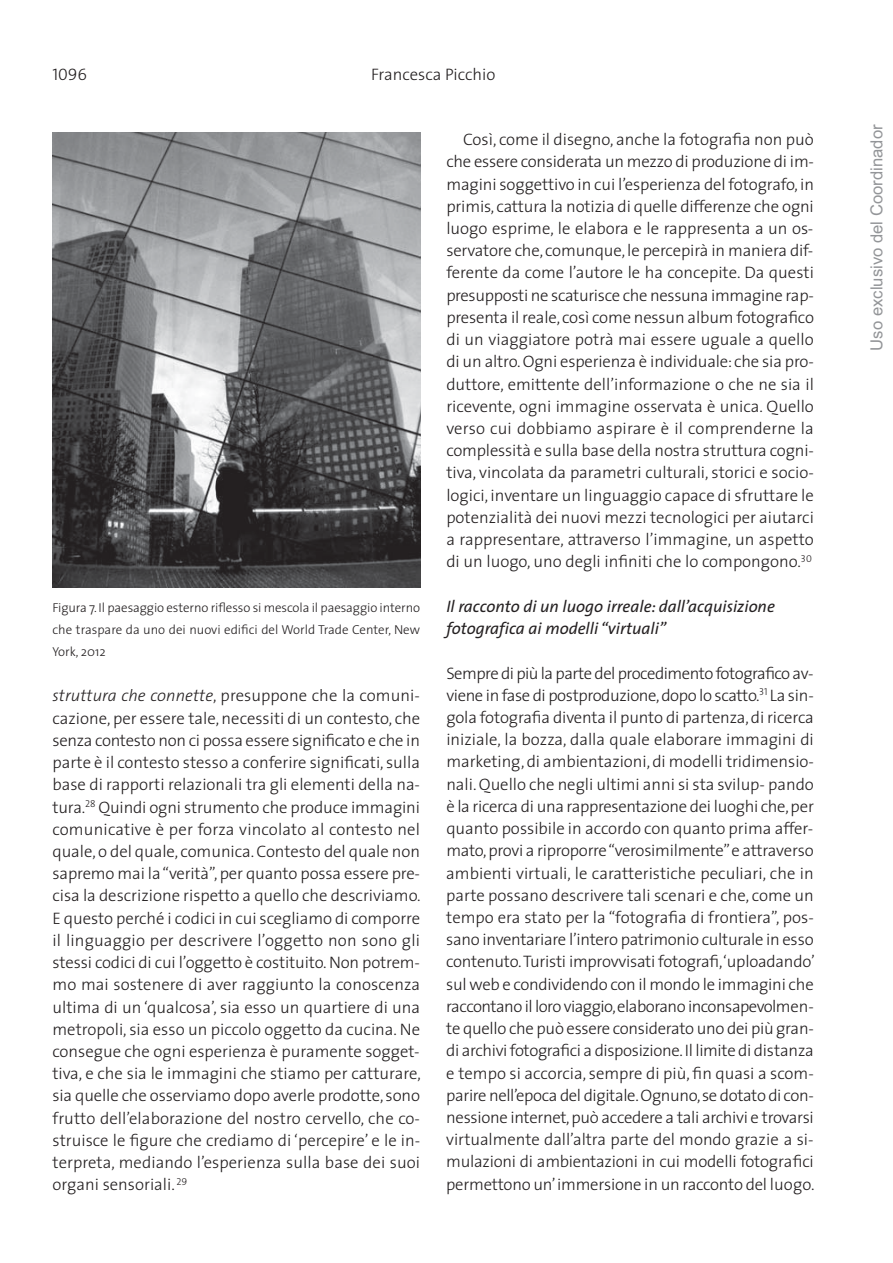
<style>
.page{position:relative;width:893px;height:1263px;background:#fff}
.page>*{position:absolute;margin:0;border:0;box-sizing:border-box;transform-origin:0 0}
.t1{font:300 16.65px/22.2px "The Sans";color:#231f20;text-align:justify}
.t2{font:italic 16.65px/22.2px "The Sans";color:#231f20}
.t3{font:16.65px "Arial";color:#939598}
.t4{font:16.65px "The Sans Light Caps";color:#231f20}
.t5{font:300 12.9px/22.2px "The Sans";color:#231f20;text-align:justify}
.s1{font-style:italic}
</style>
<div class="page">
<img style="left:53px;top:133px;width:367px;height:454px">
<p class="t4" style="left:52px;top:61px;width:36px">1096</p>
<p class="t1" style="left:371px;top:65px;width:126px">Francesca Picchio</p>
<p class="t5" style="left:53px;top:598px;width:369px">Figura 7. Il paesaggio esterno riflesso si mescola il paesaggio interno che traspare da uno dei nuovi edifici del World Trade Center, New York, 2012</p>
<p class="t1" style="left:52px;top:686px;width:370px"><span class="s1">struttura che connette</span>, presuppone che la comuni&shy;cazione, per essere tale, necessiti di un contesto, che senza contesto non ci possa essere significato e che in parte è il contesto stesso a conferire significati, sulla base di rapporti relazionali tra gli elementi della na&shy;tura.<sup>28</sup> Quindi ogni strumento che produce immagini comunicative è per forza vincolato al contesto nel quale, o del quale, comunica. Contesto del quale non sapremo mai la “verità”, per quanto possa essere pre&shy;cisa la descrizione rispetto a quello che descriviamo.<br>E questo perché i codici in cui scegliamo di comporre il linguaggio per descrivere l’oggetto non sono gli stessi codici di cui l’oggetto è costituito. Non potrem&shy;mo mai sostenere di aver raggiunto la conoscenza ultima di un ‘qualcosa’, sia esso un quartiere di una metropoli, sia esso un piccolo oggetto da cucina. Ne consegue che ogni esperienza è puramente sogget&shy;tiva, e che sia le immagini che stiamo per catturare, sia quelle che osserviamo dopo averle prodotte, sono frutto dell’elaborazione del nostro cervello, che co&shy;struisce le figure che crediamo di ‘percepire’ e le in&shy;terpreta, mediando l’esperienza sulla base dei suoi organi sensoriali. <sup>29</sup></p>
<p class="t1" style="left:446px;top:130px;width:369px;text-indent:17px">Così, come il disegno, anche la fotografia non può che essere considerata un mezzo di produzione di im&shy;magini soggettivo in cui l’esperienza del fotografo, in primis, cattura la notizia di quelle differenze che ogni luogo esprime, le elabora e le rappresenta a un os&shy;servatore che, comunque, le percepirà in maniera dif&shy;ferente da come l’autore le ha concepite. Da questi presupposti ne scaturisce che nessuna immagine rap&shy;presenta il reale, così come nessun album fotografico di un viaggiatore potrà mai essere uguale a quello di un altro. Ogni esperienza è individuale: che sia pro&shy;duttore, emittente dell’informazione o che ne sia il ricevente, ogni immagine osservata è unica. Quello verso cui dobbiamo aspirare è il comprenderne la complessità e sulla base della nostra struttura cogni&shy;tiva, vincolata da parametri culturali, storici e socio&shy;logici, inventare un linguaggio capace di sfruttare le potenzialità dei nuovi mezzi tecnologici per aiutarci a rappresentare, attraverso l’immagine, un aspetto di un luogo, uno degli infiniti che lo compongono.<sup>30</sup></p>
<p class="t2" style="left:446px;top:597px;width:330px">Il racconto di un luogo irreale: dall’acquisizione fotografica ai modelli “virtuali”</p>
<p class="t1" style="left:446px;top:664px;width:370px">Sempre di più la parte del procedimento fotografico av&shy;viene in fase di postproduzione, dopo lo scatto.<sup>31</sup> La sin&shy;gola fotografia diventa il punto di partenza, di ricerca iniziale, la bozza, dalla quale elaborare immagini di marketing, di ambientazioni, di modelli tridimensio&shy;nali. Quello che negli ultimi anni si sta svilup- pando è la ricerca di una rappresentazione dei luoghi che, per quanto possibile in accordo con quanto prima affer&shy;mato, provi a riproporre “verosimilmente” e attraverso ambienti virtuali, le caratteristiche peculiari, che in parte possano descrivere tali scenari e che, come un tempo era stato per la “fotografia di frontiera”, pos&shy;sano inventariare l’intero patrimonio culturale in esso contenuto. Turisti improvvisati fotografi, ‘uploadando’ sul web e condividendo con il mondo le immagini che raccontano il loro viaggio, elaborano inconsapevolmen&shy;te quello che può essere considerato uno dei più gran&shy;di archivi fotografici a disposizione. Il limite di distanza e tempo si accorcia, sempre di più, fin quasi a scom&shy;parire nell’epoca del digitale. Ognuno, se dotato di con&shy;nessione internet, può accedere a tali archivi e trovarsi virtualmente dall’altra parte del mondo grazie a si&shy;mulazioni di ambientazioni in cui modelli fotografici permettono un’ immersione in un racconto del luogo.</p>
<p class="t3" style="left:867px;top:351px;width:228px;rotate:-90deg">Uso exclusivo del Coordinador</p>
</div>
